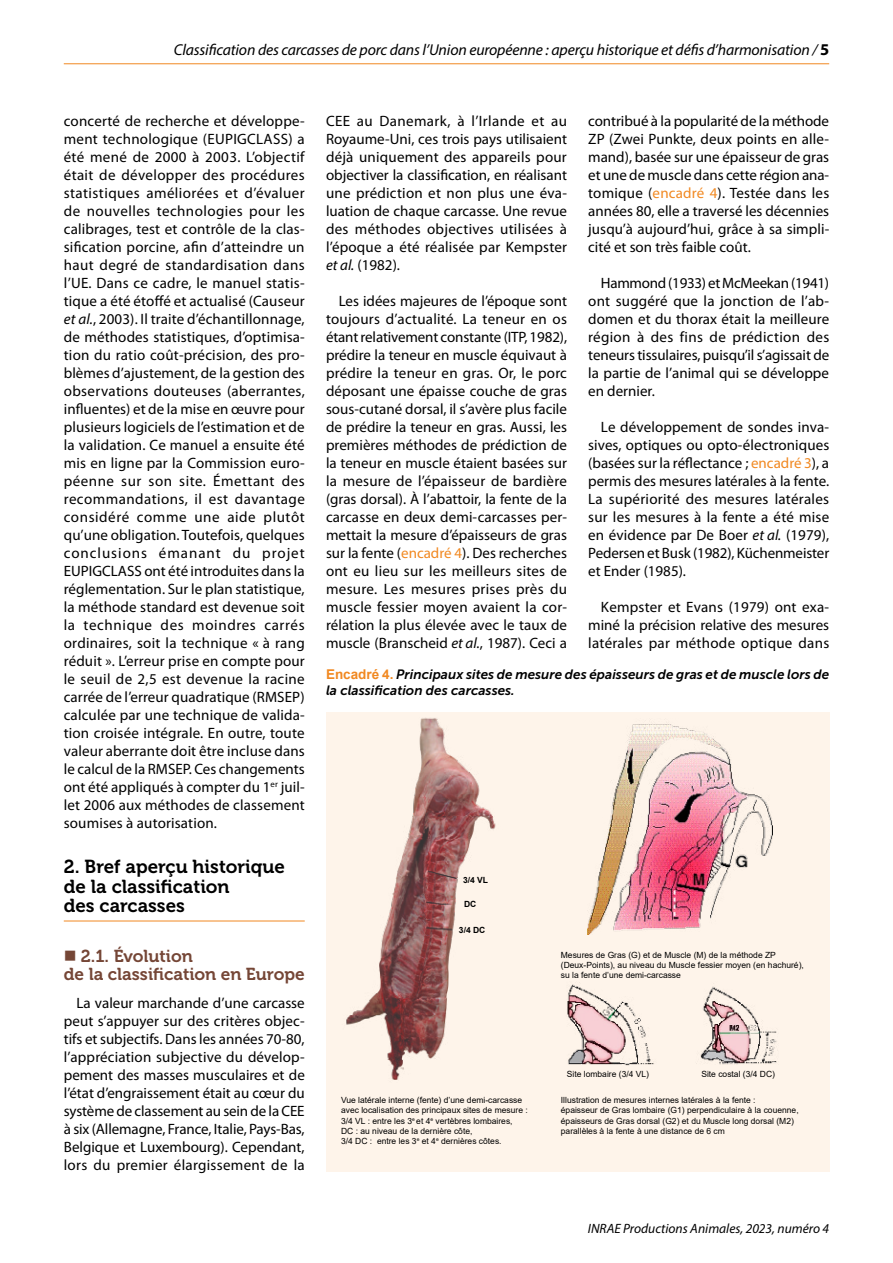
<style>
.page{position:relative;width:893px;height:1263px;background:#fff}
.page>*{position:absolute;margin:0;border:0;box-sizing:border-box;transform-origin:0 0}
.t1{font:18.75px/19.5px "Museo 700";color:#000}
.t2{font:17.25px/18px "Museo 700";color:#754636}
.t3{font:italic 15.75px "Myriad Pro";letter-spacing:-.01em;color:#000}
.t4{font:15px/18px "Myriad Pro";letter-spacing:.005em;color:#000;text-align:justify}
.t5{font:italic 13.5px/15.8px "Museo Sans 700";color:#000}
.t6{font:italic 13.5px "Myriad Pro";color:#000}
.t7{font:8.55px/10.2px "Arial";color:#000}
.t8{font:700 8.55px "Arial";color:#000}
.s1{font-weight:700;font-style:normal;font-size:16.5px}
.s2{font-style:italic}
.s3{color:#f18922}
.s4{font-family:"Arial";font-weight:700;font-style:normal;color:#f18922}
</style>
<div class="page">
<hr style="left:64px;top:63px;width:765px;height:1px;background:#f18922">
<hr style="left:64px;top:921px;width:241px;height:1px;background:#f18922">
<div style="left:326px;top:712px;width:503px;height:459px;background:#fef4ea"></div>
<img style="left:346px;top:718px;width:150px;height:362px">
<img style="left:587px;top:724px;width:185px;height:210px">
<img style="left:567px;top:984px;width:210px;height:82px">
<p class="t3" style="left:174px;top:40px;width:657px">Classification des carcasses de porc dans l’Union européenne : aperçu historique et défis d’harmonisation / <span class="s1">5</span></p>
<p class="t4" style="left:64px;top:112px;width:243px">concerté de recherche et développe&shy;ment technologique (EUPIGCLASS) a été mené de 2000 à 2003. L’objectif était de développer des procédures statistiques améliorées et d’évaluer de nouvelles technologies pour les calibrages, test et contrôle de la clas&shy;sification porcine, afin d’atteindre un haut degré de standardisation dans l’UE. Dans ce cadre, le manuel statis&shy;tique a été étoffé et actualisé (Causeur <span class="s2">et al.</span>, 2003). Il traite d’échantillonnage, de méthodes statistiques, d’optimisa&shy;tion du ratio coût-précision, des pro&shy;blèmes d’ajustement, de la gestion des observations douteuses (aberrantes, influentes) et de la mise en œuvre pour plusieurs logiciels de l’estimation et de la validation. Ce manuel a ensuite été mis en ligne par la Commission euro&shy;péenne sur son site. Émettant des recommandations, il est davantage considéré comme une aide plutôt qu’une obligation. Toutefois, quelques conclusions émanant du projet EUPIGCLASS ont été introduites dans la réglementation. Sur le plan statistique, la méthode standard est devenue soit la technique des moindres carrés ordinaires, soit la technique « à rang réduit ». L’erreur prise en compte pour le seuil de 2,5 est devenue la racine carrée de l’erreur quadratique (RMSEP) calculée par une technique de valida&shy;tion croisée intégrale. En outre, toute valeur aberrante doit être incluse dans le calcul de la RMSEP. Ces changements ont été appliqués à compter du 1<sup>er</sup> juil&shy;let 2006 aux méthodes de classement soumises à autorisation.</p>
<p class="t1" style="left:64px;top:857px;width:223px">2. Bref aperçu historique de la classification<br>des carcasses</p>
<p class="t2" style="left:64px;top:947px;width:242px;text-indent:17px">2.1. Évolution<br>de la classification en Europe</p>
<p class="t4" style="left:64px;top:994px;width:243px;text-indent:13px">La valeur marchande d’une carcasse peut s’appuyer sur des critères objec&shy;tifs et subjectifs. Dans les années 70-80, l’appréciation subjective du dévelop&shy;pement des masses musculaires et de l’état d’engraissement était au cœur du système de classement au sein de la CEE à six (Allemagne, France, Italie, Pays-Bas, Belgique et Luxembourg). Cependant, lors du premier élargissement de la</p>
<p class="t4" style="left:326px;top:112px;width:243px">CEE au Danemark, à l’Irlande et au Royaume-Uni, ces trois pays utilisaient déjà uniquement des appareils pour objectiver la classification, en réalisant une prédiction et non plus une éva&shy;luation de chaque carcasse. Une revue des méthodes objectives utilisées à l’époque a été réalisée par Kempster <span class="s2">et al.</span> (1982).</p>
<p class="t4" style="left:326px;top:292px;width:243px;text-indent:13px">Les idées majeures de l’époque sont toujours d’actualité. La teneur en os étant relativement constante (ITP, 1982), prédire la teneur en muscle équivaut à prédire la teneur en gras. Or, le porc déposant une épaisse couche de gras sous-cutané dorsal, il s’avère plus facile de prédire la teneur en gras. Aussi, les premières méthodes de prédiction de la teneur en muscle étaient basées sur la mesure de l’épaisseur de bardière (gras dorsal). À l’abattoir, la fente de la carcasse en deux demi-carcasses per&shy;mettait la mesure d’épaisseurs de gras sur la fente (<span class="s3">encadré 4</span>). Des recherches ont eu lieu sur les meilleurs sites de mesure. Les mesures prises près du muscle fessier moyen avaient la cor&shy;rélation la plus élevée avec le taux de muscle (Branscheid <span class="s2">et al.</span>, 1987). Ceci a</p>
<p class="t4" style="left:588px;top:112px;width:243px">contribué à la popularité de la méthode ZP (Zwei Punkte, deux points en alle&shy;mand), basée sur une épaisseur de gras et une de muscle dans cette région ana&shy;tomique (<span class="s3">encadré 4</span>). Testée dans les années 80, elle a traversé les décennies jusqu’à aujourd’hui, grâce à sa simpli&shy;cité et son très faible coût.</p>
<p class="t4" style="left:588px;top:274px;width:243px;text-indent:13px">Hammond (1933) et McMeekan (1941) ont suggéré que la jonction de l’ab&shy;domen et du thorax était la meilleure région à des fins de prédiction des teneurs tissulaires, puisqu’il s’agissait de la partie de l’animal qui se développe en dernier.</p>
<p class="t4" style="left:588px;top:418px;width:243px;text-indent:13px">Le développement de sondes inva&shy;sives, optiques ou opto-électroniques (basées sur la réflectance ; <span class="s3">encadré 3</span>), a permis des mesures latérales à la fente.<br>La supériorité des mesures latérales sur les mesures à la fente a été mise en évidence par De Boer <span class="s2">et al.</span> (1979), Pedersen et Busk (1982), Küchenmeister et Ender (1985).</p>
<p class="t4" style="left:588px;top:598px;width:243px;text-indent:13px">Kempster et Evans (1979) ont exa&shy;miné la précision relative des mesures latérales par méthode optique dans</p>
<p class="t5" style="left:326px;top:667px;width:505px"><span class="s4">Encadré 4.</span> Principaux sites de mesure des épaisseurs de gras et de muscle lors de la classification des carcasses.</p>
<p class="t8" style="left:463px;top:874px;width:27px">3/4 VL</p>
<p class="t8" style="left:464px;top:898px;width:14px">DC</p>
<p class="t8" style="left:459px;top:924px;width:28px">3/4 DC</p>
<p class="t7" style="left:561px;top:950px;width:244px">Mesures de Gras (G) et de Muscle (M) de la méthode ZP (Deux-Points), au niveau du Muscle fessier moyen (en hachuré), su la fente d’une demi-carcasse</p>
<p class="t7" style="left:341px;top:1095px;width:188px">Vue latérale interne (fente) d’une demi-carcasse avec localisation des principaux sites de mesure :<br>3/4 VL : entre les 3<sup>e</sup> et 4<sup>e</sup> vertèbres lombaires,<br>DC : au niveau de la dernière côte,<br>3/4 DC : entre les 3<sup>e</sup> et 4<sup>e</sup> dernières côtes.</p>
<p class="t7" style="left:567px;top:1069px;width:84px">Site lombaire (3/4 VL)</p>
<p class="t7" style="left:701px;top:1069px;width:75px">Site costal (3/4 DC)</p>
<p class="t7" style="left:561px;top:1095px;width:239px">Illustration de mesures internes latérales à la fente :<br>épaisseur de Gras lombaire (G1) perpendiculaire à la couenne, épaisseurs de Gras dorsal (G2) et du Muscle long dorsal (M2) parallèles à la fente à une distance de 6 cm</p>
<p class="t6" style="left:588px;top:1220px;width:243px">INRAE Productions Animales, 2023, numéro 4</p>
</div>
